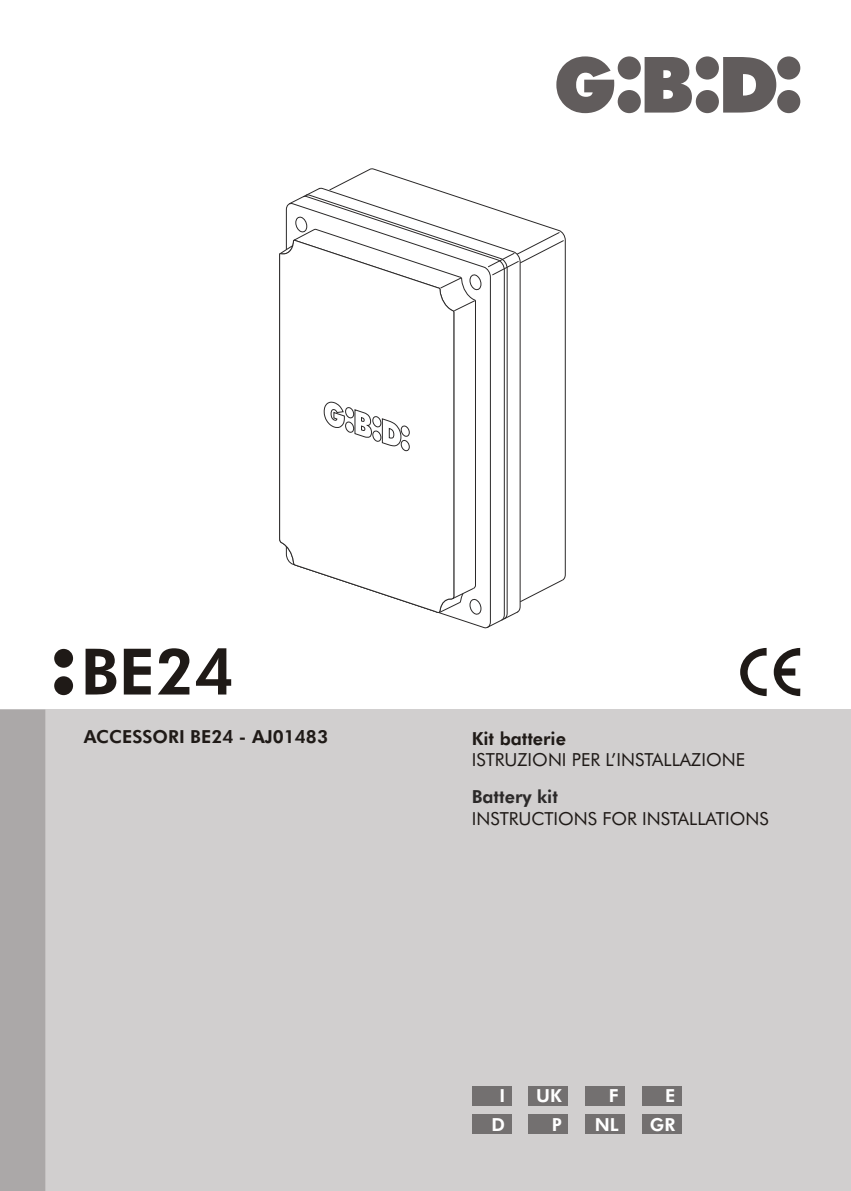
<style>
.page{position:relative;width:851px;height:1191px;background:#fff}
.page>*{position:absolute;margin:0;border:0;box-sizing:border-box;transform-origin:0 0}
.t1{font:800 64px "Futura BT";color:#1f1a17}
.t2{font:18px "Futura BT";color:#1f1a17}
.t3{font:800 18px "Futura BT";color:#1f1a17}
.t4{font:800 18px "Futura BT";color:#fff}
.t5{font:800 18px "Futura BT";color:#2b2929}
</style>
<div class="page">
<div style="left:0;top:709px;width:850px;height:482px;background:#d1cfcf"></div>
<svg style="left:556px;top:56px;width:244px;height:57px"></svg>
<svg style="left:54px;top:649px;width:19px;height:46px"></svg>
<svg style="left:740px;top:648px;width:26px;height:48px"></svg>
<svg style="left:773px;top:648px;width:27px;height:48px"></svg>
<div style="left:471px;top:1085px;width:40px;height:20px;background:#737070"></div>
<div style="left:528px;top:1085px;width:40px;height:20px;background:#737070"></div>
<div style="left:585px;top:1085px;width:40px;height:20px;background:#737070"></div>
<div style="left:642px;top:1085px;width:39px;height:20px;background:#737070"></div>
<div style="left:471px;top:1114px;width:40px;height:19px;background:#737070"></div>
<div style="left:528px;top:1114px;width:40px;height:19px;background:#737070"></div>
<div style="left:585px;top:1114px;width:40px;height:19px;background:#737070"></div>
<div style="left:642px;top:1114px;width:39px;height:19px;background:#737070"></div>
<div style="left:0;top:709px;width:45px;height:482px;background:#aba8a8"></div>
<svg style="left:371px;top:169px;width:194px;height:411px"></svg>
<svg style="left:320px;top:195px;width:187px;height:416px"></svg>
<svg style="left:286px;top:203px;width:204px;height:425px"></svg>
<svg style="left:469px;top:274px;width:12px;height:16px"></svg>
<svg style="left:295px;top:216px;width:12px;height:17px"></svg>
<svg style="left:279px;top:240px;width:175px;height:374px"></svg>
<svg style="left:280px;top:245px;width:13px;height:9px"></svg>
<svg style="left:440px;top:277px;width:21px;height:12px"></svg>
<svg style="left:453px;top:300px;width:22px;height:11px"></svg>
<svg style="left:487px;top:232px;width:77px;height:43px"></svg>
<svg style="left:487px;top:611px;width:31px;height:17px"></svg>
<svg style="left:288px;top:188px;width:32px;height:16px"></svg>
<svg style="left:329px;top:169px;width:42px;height:22px"></svg>
<svg style="left:519px;top:579px;width:44px;height:23px"></svg>
<svg style="left:438px;top:588px;width:43px;height:27px"></svg>
<svg style="left:324px;top:401px;width:85px;height:50px"></svg>
<h1 class="t1" style="left:80px;top:646px;width:155px">BE24</h1>
<p class="t3" style="left:84px;top:729px;width:246px">ACCESSORI BE24 - AJ01483</p>
<p class="t3" style="left:471px;top:731px;width:96px">Kit batterie</p>
<p class="t2" style="left:471px;top:752px;width:275px">ISTRUZIONI PER L’INSTALLAZIONE</p>
<p class="t5" style="left:471px;top:789px;width:88px">Battery kit</p>
<p class="t2" style="left:471px;top:811px;width:298px">INSTRUCTIONS FOR INSTALLATIONS</p>
<p class="t4" style="left:499px;top:1088px;width:7px">I</p>
<p class="t4" style="left:536px;top:1088px;width:27px">UK</p>
<p class="t4" style="left:609px;top:1088px;width:11px">F</p>
<p class="t4" style="left:665px;top:1088px;width:12px">E</p>
<p class="t4" style="left:491px;top:1116px;width:15px">D</p>
<p class="t4" style="left:552px;top:1116px;width:12px">P</p>
<p class="t4" style="left:594px;top:1116px;width:25px">NL</p>
<p class="t4" style="left:650px;top:1116px;width:27px">GR</p>
</div>
